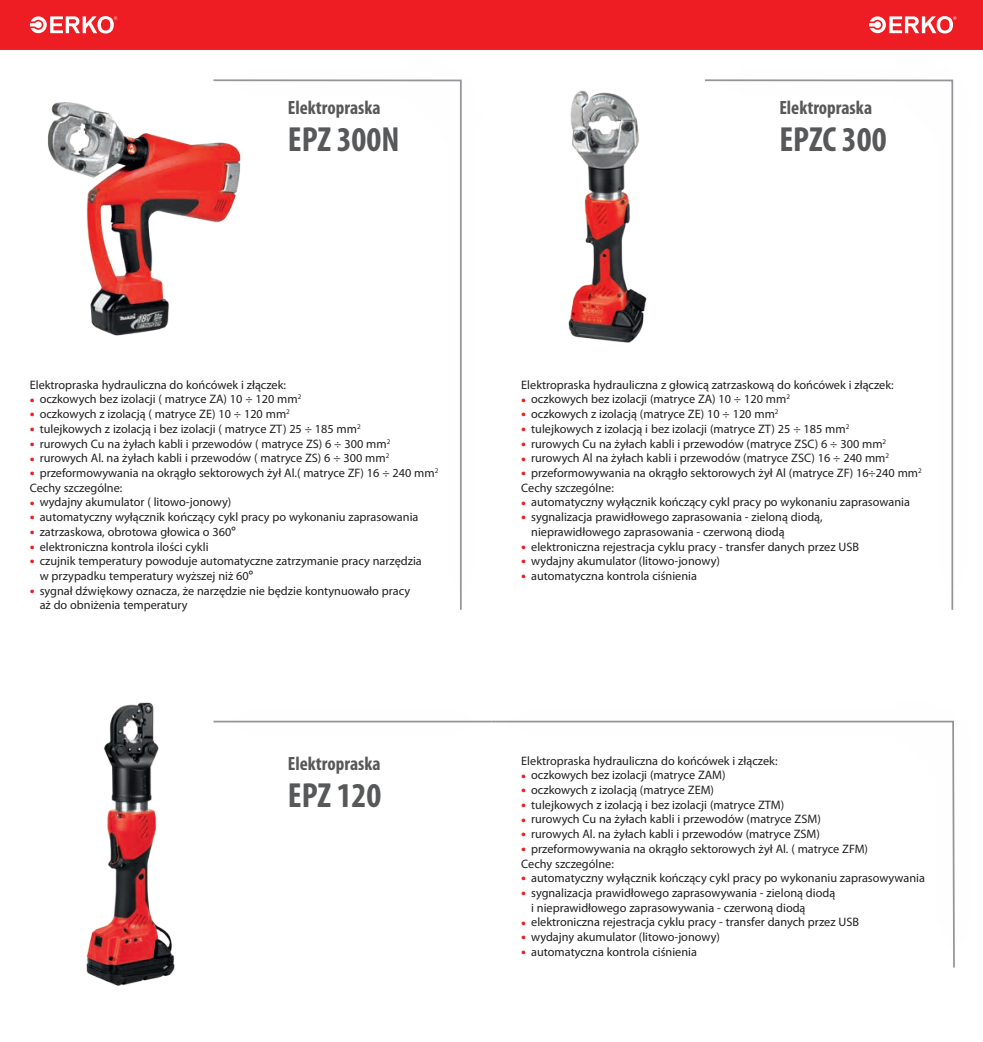
<style>
.page{position:relative;width:983px;height:1042px;background:#fff}
.page>*{position:absolute;margin:0;border:0;box-sizing:border-box;transform-origin:0 0}
.t1{font:700 condensed 35px "Myriad Pro";color:#57585a}
.t2{font:700 condensed 19.25px "Myriad Pro";color:#57585a}
.opis2{font:12.25px/14.7px "Myriad Pro";color:#231f20}
._01_txt_praski{font:12.25px "Myriad Pro";color:#231f20}
.s1{font-size:17.5px;color:#ee1d23}
.s2{font-family:"Swis 721 PL";font-weight:700}
</style>
<div class="page">
<svg style="left:213px;top:79px;width:249px;height:531px"></svg>
<div style="left:0;top:0;width:491px;height:50px;background:#ee1d23"></div>
<svg style="left:30px;top:16px;width:87px;height:17px"></svg>
<hr style="left:213px;top:721px;width:278px;height:1px;background:#939598">
<img style="left:47px;top:97px;width:198px;height:244px">
<img style="left:86px;top:702px;width:89px;height:284px">
<div style="left:491px;top:0;width:491px;height:50px;background:#ee1d23"></div>
<div style="left:667px;top:25px;width:315px;height:622px;background:#231f20;opacity:.2"></div>
<svg style="left:703px;top:78px;width:250px;height:533px"></svg>
<svg style="left:868px;top:16px;width:88px;height:17px"></svg>
<div style="left:453px;top:666px;width:529px;height:339px;background:#fff"></div>
<svg style="left:489px;top:720px;width:466px;height:248px"></svg>
<img style="left:568px;top:90px;width:79px;height:253px">
<p class="t2" style="left:288px;top:96px;width:94px">Elektropraska</p>
<p class="t1" style="left:288px;top:118px;width:113px">EPZ 300N</p>
<p class="t2" style="left:779px;top:96px;width:94px">Elektropraska</p>
<p class="t1" style="left:779px;top:118px;width:109px">EPZC 300</p>
<p class="_01_txt_praski" style="left:30px;top:377px;width:258px">Elektropraska hydrauliczna do końcówek i złączek:</p>
<p class="opis2" style="left:30px;top:392px;width:273px"><span class="s1">•</span> oczkowych bez izolacji ( matryce ZA) 10 ÷ 120 mm<sup>2</sup></p>
<p class="opis2" style="left:30px;top:406px;width:261px"><span class="s1">•</span> oczkowych z izolacją ( matryce ZE) 10 ÷ 120 mm<sup>2</sup></p>
<p class="opis2" style="left:30px;top:421px;width:332px"><span class="s1">•</span> tulejkowych z izolacją i bez izolacji ( matryce ZT) 25 ÷ 185 mm<sup>2</sup></p>
<p class="opis2" style="left:30px;top:436px;width:362px"><span class="s1">•</span> rurowych Cu na żyłach kabli i przewodów ( matryce ZS) 6 ÷ 300 mm<sup>2</sup></p>
<p class="opis2" style="left:30px;top:451px;width:361px"><span class="s1">•</span> rurowych Al. na żyłach kabli i przewodów ( matryce ZS) 6 ÷ 300 mm<sup>2</sup></p>
<p class="opis2" style="left:30px;top:465px;width:410px"><span class="s1">•</span> przeformowywania na okrągło sektorowych żył Al.( matryce ZF) 16 ÷ 240 mm<sup>2</sup></p>
<p class="_01_txt_praski" style="left:30px;top:480px;width:94px">Cechy szczególne:</p>
<p class="opis2" style="left:30px;top:495px;width:203px"><span class="s1">•</span> wydajny akumulator ( litowo-jonowy)</p>
<p class="opis2" style="left:30px;top:509px;width:390px"><span class="s1">•</span> automatyczny wyłącznik kończący cykl pracy po wykonaniu zaprasowania</p>
<p class="opis2" style="left:30px;top:524px;width:207px"><span class="s1">•</span> zatrzaskowa, obrotowa głowica o 360<span class="s2">°</span></p>
<p class="opis2" style="left:30px;top:539px;width:180px"><span class="s1">•</span> elektroniczna kontrola ilości cykli</p>
<p class="opis2" style="left:40px;top:553px;width:383px;text-indent:-10px"><span class="s1">•</span> czujnik temperatury powoduje automatyczne zatrzymanie pracy narzędzia w przypadku temperatury wyższej niż 60<span class="s2">°</span></p>
<p class="opis2" style="left:40px;top:583px;width:372px;text-indent:-10px"><span class="s1">•</span> sygnał dźwiękowy oznacza, że narzędzie nie będzie kontynuowało pracy aż do obniżenia temperatury</p>
<p class="t2" style="left:288px;top:751px;width:94px">Elektropraska</p>
<p class="t1" style="left:288px;top:773px;width:95px">EPZ 120</p>
<p class="opis2" style="left:521px;top:377px;width:374px">Elektropraska hydrauliczna z głowicą zatrzaskową do końcówek i złączek:</p>
<p class="opis2" style="left:521px;top:392px;width:270px"><span class="s1">•</span> oczkowych bez izolacji (matryce ZA) 10 ÷ 120 mm<sup>2</sup></p>
<p class="opis2" style="left:521px;top:406px;width:259px"><span class="s1">•</span> oczkowych z izolacją (matryce ZE) 10 ÷ 120 mm<sup>2</sup></p>
<p class="opis2" style="left:521px;top:421px;width:329px"><span class="s1">•</span> tulejkowych z izolacją i bez izolacji (matryce ZT) 25 ÷ 185 mm<sup>2</sup></p>
<p class="opis2" style="left:521px;top:436px;width:366px"><span class="s1">•</span> rurowych Cu na żyłach kabli i przewodów (matryce ZSC) 6 ÷ 300 mm<sup>2</sup></p>
<p class="opis2" style="left:521px;top:451px;width:369px"><span class="s1">•</span> rurowych Al na żyłach kabli i przewodów (matryce ZSC) 16 ÷ 240 mm<sup>2</sup></p>
<p class="opis2" style="left:521px;top:465px;width:402px"><span class="s1">•</span> przeformowywania na okrągło sektorowych żył Al (matryce ZF) 16÷240 mm<sup>2</sup></p>
<p class="opis2" style="left:521px;top:480px;width:94px">Cechy szczególne:</p>
<p class="opis2" style="left:521px;top:495px;width:390px"><span class="s1">•</span> automatyczny wyłącznik kończący cykl pracy po wykonaniu zaprasowania</p>
<p class="opis2" style="left:531px;top:509px;width:293px;text-indent:-10px"><span class="s1">•</span> sygnalizacja prawidłowego zaprasowania - zieloną diodą, nieprawidłowego zaprasowania - czerwoną diodą</p>
<p class="opis2" style="left:521px;top:539px;width:339px"><span class="s1">•</span> elektroniczna rejestracja cyklu pracy - transfer danych przez USB</p>
<p class="opis2" style="left:521px;top:553px;width:200px"><span class="s1">•</span> wydajny akumulator (litowo-jonowy)</p>
<p class="opis2" style="left:521px;top:568px;width:177px"><span class="s1">•</span> automatyczna kontrola ciśnienia</p>
<p class="_01_txt_praski" style="left:521px;top:753px;width:258px">Elektropraska hydrauliczna do końcówek i złączek:</p>
<p class="opis2" style="left:521px;top:767px;width:206px"><span class="s1">•</span> oczkowych bez izolacji (matryce ZAM)</p>
<p class="opis2" style="left:521px;top:782px;width:194px"><span class="s1">•</span> oczkowych z izolacją (matryce ZEM)</p>
<p class="opis2" style="left:521px;top:797px;width:264px"><span class="s1">•</span> tulejkowych z izolacją i bez izolacji (matryce ZTM)</p>
<p class="opis2" style="left:521px;top:812px;width:301px"><span class="s1">•</span> rurowych Cu na żyłach kabli i przewodów (matryce ZSM)</p>
<p class="opis2" style="left:521px;top:826px;width:300px"><span class="s1">•</span> rurowych Al. na żyłach kabli i przewodów (matryce ZSM)</p>
<p class="opis2" style="left:521px;top:841px;width:348px"><span class="s1">•</span> przeformowywania na okrągło sektorowych żył Al. ( matryce ZFM)</p>
<p class="_01_txt_praski" style="left:521px;top:856px;width:94px">Cechy szczególne:</p>
<p class="opis2" style="left:521px;top:870px;width:405px"><span class="s1">•</span> automatyczny wyłącznik kończący cykl pracy po wykonaniu zaprasowywania</p>
<p class="opis2" style="left:531px;top:885px;width:305px;text-indent:-10px"><span class="s1">•</span> sygnalizacja prawidłowego zaprasowywania - zieloną diodą i nieprawidłowego zaprasowywania - czerwoną diodą</p>
<p class="opis2" style="left:521px;top:914px;width:339px"><span class="s1">•</span> elektroniczna rejestracja cyklu pracy - transfer danych przez USB</p>
<p class="opis2" style="left:521px;top:929px;width:200px"><span class="s1">•</span> wydajny akumulator (litowo-jonowy)</p>
<p class="opis2" style="left:521px;top:944px;width:177px"><span class="s1">•</span> automatyczna kontrola ciśnienia</p>
</div>
